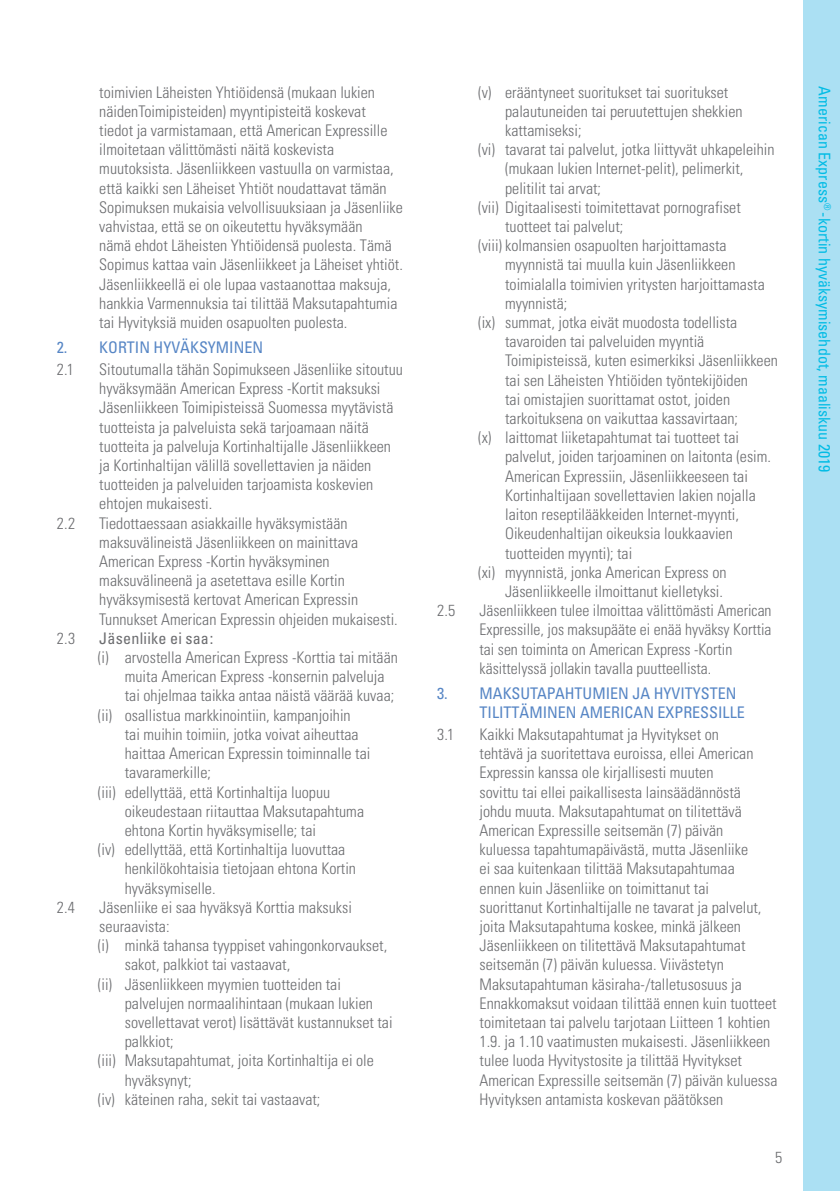
<style>
.page{position:relative;width:840px;height:1191px;background:#fff}
.page>*{position:absolute;margin:0;border:0;box-sizing:border-box;transform-origin:0 0}
.Body_copy_a{font:300 condensed 16px/19.2px "Univers";color:#6c6d70}
.Body_Copy_ABC{font:300 condensed 16px/19.2px "Univers";color:#6c6d70}
.t1{font:condensed 16px/19.2px "Univers";color:#5786c5}
.t2{font:condensed 16px "Univers";color:#02bce5}
.Body_copy_a-2{font:condensed 16px "Univers";letter-spacing:.015em;color:#6c6d70}
</style>
<div class="page">
<div style="left:803px;top:0;width:36px;height:1191px;background:#abe0f3"></div>
<p class="Body_copy_a" style="left:99px;top:82px;width:305px">toimivien Läheisten Yhtiöidensä (mukaan lukien näidenToimipisteiden) myyntipisteitä koskevat tiedot ja varmistamaan, että American Expressille ilmoitetaan välittömästi näitä koskevista muutoksista. Jäsenliikkeen vastuulla on varmistaa, että kaikki sen Läheiset Yhtiöt noudattavat tämän Sopimuksen mukaisia velvollisuuksiaan ja Jäsenliike vahvistaa, että se on oikeutettu hyväksymään<br>nämä ehdot Läheisten Yhtiöidensä puolesta. Tämä Sopimus kattaa vain Jäsenliikkeet ja Läheiset yhtiöt.<br>Jäsenliikkeellä ei ole lupaa vastaanottaa maksuja, hankkia Varmennuksia tai tilittää Maksutapahtumia tai Hyvityksiä muiden osapuolten puolesta.</p>
<p class="t1" style="left:57px;top:337px;width:208px">2. KORTIN HYVÄKSYMINEN</p>
<p class="Body_copy_a" style="left:57px;top:360px;width:19px">2.1</p>
<p class="Body_copy_a" style="left:99px;top:360px;width:305px">Sitoutumalla tähän Sopimukseen Jäsenliike sitoutuu hyväksymään American Express -Kortit maksuksi Jäsenliikkeen Toimipisteissä Suomessa myytävistä tuotteista ja palveluista sekä tarjoamaan näitä tuotteita ja palveluja Kortinhaltijalle Jäsenliikkeen ja Kortinhaltijan välillä sovellettavien ja näiden tuotteiden ja palveluiden tarjoamista koskevien ehtojen mukaisesti.</p>
<p class="Body_copy_a" style="left:57px;top:513px;width:20px">2.2</p>
<p class="Body_copy_a" style="left:99px;top:513px;width:300px">Tiedottaessaan asiakkaille hyväksymistään maksuvälineistä Jäsenliikkeen on mainittava American Express -Kortin hyväksyminen maksuvälineenä ja asetettava esille Kortin hyväksymisestä kertovat American Expressin Tunnukset American Expressin ohjeiden mukaisesti.</p>
<p class="Body_copy_a" style="left:57px;top:628px;width:20px">2.3</p>
<p class="Body_copy_a-2" style="left:99px;top:628px;width:115px">Jäsenliike ei saa:</p>
<p class="Body_Copy_ABC" style="left:125px;top:648px;width:274px;text-indent:-27px">(i) arvostella American Express -Korttia tai mitään muita American Express -konsernin palveluja tai ohjelmaa taikka antaa näistä väärää kuvaa;</p>
<p class="Body_Copy_ABC" style="left:125px;top:705px;width:247px;text-indent:-27px">(ii) osallistua markkinointiin, kampanjoihin<br>tai muihin toimiin, jotka voivat aiheuttaa haittaa American Expressin toiminnalle tai tavaramerkille;</p>
<p class="Body_Copy_ABC" style="left:125px;top:782px;width:240px;text-indent:-27px">(iii) edellyttää, että Kortinhaltija luopuu oikeudestaan riitauttaa Maksutapahtuma ehtona Kortin hyväksymiselle; tai</p>
<p class="Body_Copy_ABC" style="left:125px;top:840px;width:232px;text-indent:-27px">(iv) edellyttää, että Kortinhaltija luovuttaa henkilökohtaisia tietojaan ehtona Kortin hyväksymiselle.</p>
<p class="Body_copy_a" style="left:57px;top:897px;width:20px">2.4</p>
<p class="Body_copy_a" style="left:99px;top:897px;width:254px">Jäsenliike ei saa hyväksyä Korttia maksuksi seuraavista:</p>
<p class="Body_Copy_ABC" style="left:125px;top:936px;width:264px;text-indent:-27px">(i) minkä tahansa tyyppiset vahingonkorvaukset, sakot, palkkiot tai vastaavat,</p>
<p class="Body_Copy_ABC" style="left:125px;top:974px;width:269px;text-indent:-27px">(ii) Jäsenliikkeen myymien tuotteiden tai palvelujen normaalihintaan (mukaan lukien sovellettavat verot) lisättävät kustannukset tai palkkiot;</p>
<p class="Body_Copy_ABC" style="left:125px;top:1051px;width:250px;text-indent:-27px">(iii) Maksutapahtumat, joita Kortinhaltija ei ole hyväksynyt;</p>
<p class="Body_Copy_ABC" style="left:98px;top:1089px;width:224px">(iv) käteinen raha, sekit tai vastaavat;</p>
<p class="Body_Copy_ABC" style="left:505px;top:82px;width:239px;text-indent:-27px">(v) erääntyneet suoritukset tai suoritukset palautuneiden tai peruutettujen shekkien kattamiseksi;</p>
<p class="Body_Copy_ABC" style="left:505px;top:140px;width:271px;text-indent:-27px">(vi) tavarat tai palvelut, jotka liittyvät uhkapeleihin (mukaan lukien Internet-pelit), pelimerkit, pelitilit tai arvat;</p>
<p class="Body_Copy_ABC" style="left:505px;top:197px;width:237px;text-indent:-27px">(vii) Digitaalisesti toimitettavat pornografiset tuotteet tai palvelut;</p>
<p class="Body_Copy_ABC" style="left:505px;top:236px;width:261px;text-indent:-27px">(viii) kolmansien osapuolten harjoittamasta myynnistä tai muulla kuin Jäsenliikkeen toimialalla toimivien yritysten harjoittamasta myynnistä;</p>
<p class="Body_Copy_ABC" style="left:505px;top:313px;width:274px;text-indent:-27px">(ix) summat, jotka eivät muodosta todellista tavaroiden tai palveluiden myyntiä Toimipisteissä, kuten esimerkiksi Jäsenliikkeen tai sen Läheisten Yhtiöiden työntekijöiden<br>tai omistajien suorittamat ostot, joiden tarkoituksena on vaikuttaa kassavirtaan;</p>
<p class="Body_Copy_ABC" style="left:505px;top:428px;width:267px;text-indent:-27px">(x) laittomat liiketapahtumat tai tuotteet tai palvelut, joiden tarjoaminen on laitonta (esim.<br>American Expressiin, Jäsenliikkeeseen tai Kortinhaltijaan sovellettavien lakien nojalla laiton reseptilääkkeiden Internet-myynti, Oikeudenhaltijan oikeuksia loukkaavien tuotteiden myynti); tai</p>
<p class="Body_Copy_ABC" style="left:478px;top:562px;width:250px;text-align:right">(xi) myynnistä, jonka American Express on<br>Jäsenliikkeelle ilmoittanut kielletyksi.</p>
<p class="Body_copy_a" style="left:437px;top:601px;width:20px">2.5</p>
<p class="Body_copy_a" style="left:479px;top:601px;width:293px">Jäsenliikkeen tulee ilmoittaa välittömästi American Expressille, jos maksupääte ei enää hyväksy Korttia tai sen toiminta on American Express -Kortin käsittelyssä jollakin tavalla puutteellista.</p>
<p class="t1" style="left:479px;top:683px;width:266px;text-indent:-43px">3. MAKSUTAPAHTUMIEN JA HYVITYSTEN<br>TILITTÄMINEN AMERICAN EXPRESSILLE</p>
<p class="Body_copy_a" style="left:437px;top:724px;width:19px">3.1</p>
<p class="Body_copy_a" style="left:479px;top:724px;width:299px">Kaikki Maksutapahtumat ja Hyvitykset on<br>tehtävä ja suoritettava euroissa, ellei American Expressin kanssa ole kirjallisesti muuten<br>sovittu tai ellei paikallisesta lainsäädännöstä<br>johdu muuta. Maksutapahtumat on tilitettävä American Expressille seitsemän (7) päivän kuluessa tapahtumapäivästä, mutta Jäsenliike<br>ei saa kuitenkaan tilittää Maksutapahtumaa<br>ennen kuin Jäsenliike on toimittanut tai<br>suorittanut Kortinhaltijalle ne tavarat ja palvelut, joita Maksutapahtuma koskee, minkä jälkeen Jäsenliikkeen on tilitettävä Maksutapahtumat seitsemän (7) päivän kuluessa. Viivästetyn Maksutapahtuman käsiraha-/talletusosuus ja Ennakkomaksut voidaan tilittää ennen kuin tuotteet toimitetaan tai palvelu tarjotaan Liitteen 1 kohtien 1.9. ja 1.10 vaatimusten mukaisesti. Jäsenliikkeen tulee luoda Hyvitystosite ja tilittää Hyvitykset American Expressille seitsemän (7) päivän kuluessa Hyvityksen antamista koskevan päätöksen</p>
<p class="Body_copy_a" style="left:774px;top:1147px;width:9px">5</p>
<p class="t2" style="left:834px;top:86px;width:387px;rotate:90deg">American Express<sup>®</sup> -kortin hyväksymisehdot, maaliskuu 2019</p>
</div>
